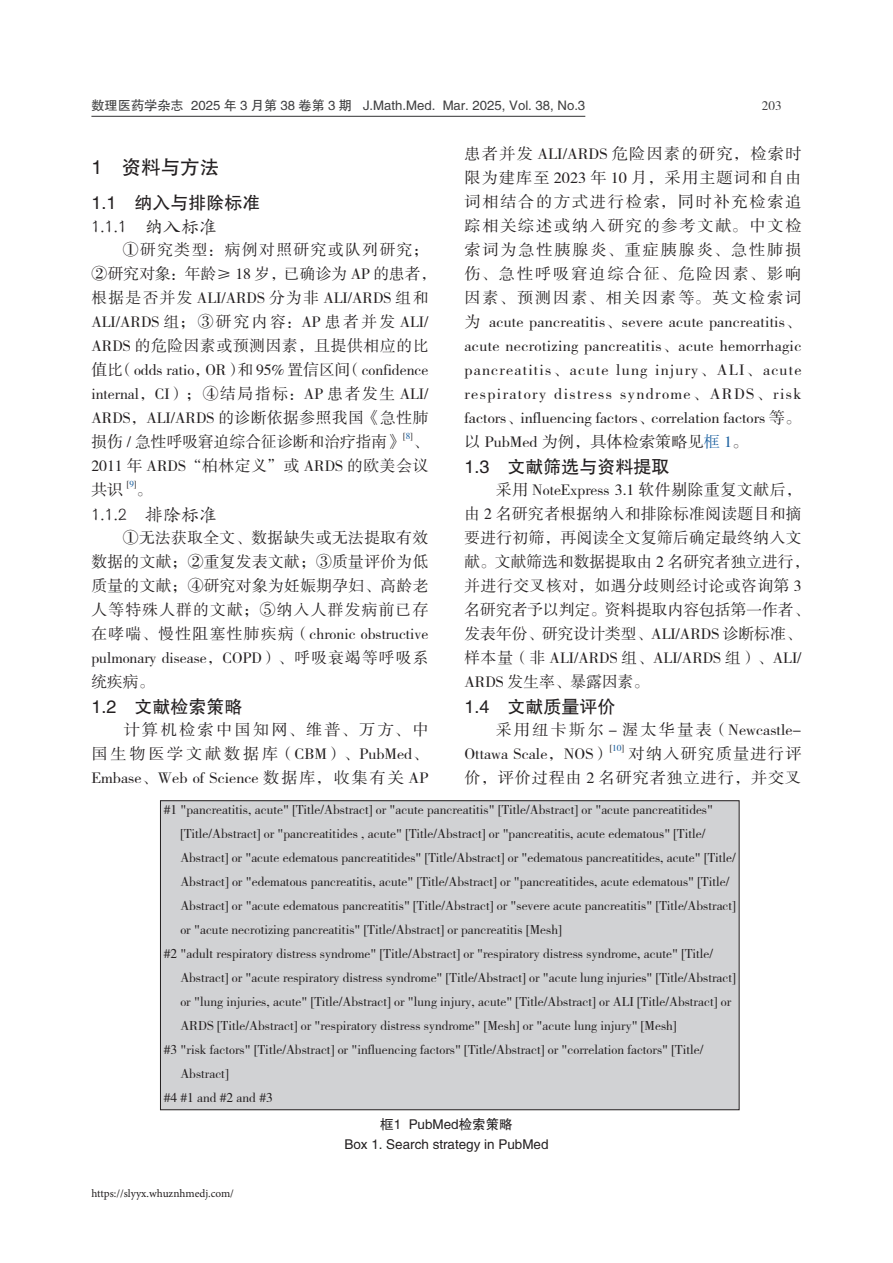
<style>
.page{position:relative;width:893px;height:1263px;background:#fff}
.page>*{position:absolute;margin:0;border:0;box-sizing:border-box;transform-origin:0 0}
._12_正文一级标题{font:19.5px "FZHTK GBK1 0";color:#231f20}
._13_正文二级标题{font:18px "FZHTK GBK1 0";color:#231f20}
._13_1_三级标题{font:18px "FZKTK GBK1 0";color:#231f20}
._11_正文{font:15.75px/24px "FZSSK GBK1 0";color:#231f20;text-align:justify}
._11_正文-2{font:15.75px/24px "FZSSK GBK1 0";letter-spacing:.05em;color:#231f20;text-align:right}
._15_1_图表内容{font:13.5px/24px "FZSSK GBK1 0";color:#231f20}
._15_图表名{font:13.5px "FZHTK GBK1 0";color:#231f20}
.t1{font:13.2px "FZHTK GBK1 0";color:#3e3e3f}
.t2{font:13.2px "FZSSK GBK1 0";color:#3e3e3f}
.t3{font:11.25px "Minion Pro";color:#231f20}
._11_正文-3{font:9.15px "FZSSK GBK1 0";color:#231f20}
.s1{color:#175d9e}
</style>
<div class="page">
<hr style="left:91px;top:116px;width:494px;height:1px;background:#3e3e3f">
<div style="left:160px;top:801px;width:579px;height:309px;background:#d1d2d4"></div>
<p class="t1" style="left:91px;top:98px;width:495px">数理医药学杂志 2025 年 3 月第 38 卷第 3 期 J.Math.Med. Mar. 2025, Vol. 38, No.3</p>
<p class="t2" style="left:762px;top:98px;width:21px">203</p>
<p class="_11_正文" style="left:464px;top:142px;width:339px">患者并发 ALI/ARDS 危险因素的研究，检索时限为建库至 2023 年 10 月，采用主题词和自由词相结合的方式进行检索，同时补充检索追踪相关综述或纳入研究的参考文献。中文检索词为急性胰腺炎、重症胰腺炎、急性肺损伤、急性呼吸窘迫综合征、危险因素、影响因素、预测因素、相关因素等。英文检索词为 acute pancreatitis、severe acute pancreatitis、acute necrotizing pancreatitis、acute hemorrhagic pancreatitis、acute lung injury、ALI、acute respiratory distress syndrome、ARDS、risk factors、influencing factors、correlation factors 等。以 PubMed 为例，具体检索策略见<span class="s1">框 1</span>。</p>
<p class="_13_正文二级标题" style="left:464px;top:457px;width:206px">1.3 文献筛选与资料提取</p>
<p class="_11_正文" style="left:464px;top:478px;width:346px;text-align:left;text-indent:32px">采用 NoteExpress 3.1 软件剔除重复文献后，由 2 名研究者根据纳入和排除标准阅读题目和摘要进行初筛，再阅读全文复筛后确定最终纳入文献。文献筛选和数据提取由 2 名研究者独立进行，并进行交叉核对，如遇分歧则经讨论或咨询第 3名研究者予以判定。资料提取内容包括第一作者、发表年份、研究设计类型、ALI/ARDS 诊断标准、样本量（非 ALI/ARDS 组、ALI/ARDS 组）、ALI/<br>ARDS 发生率、暴露因素。</p>
<p class="_13_正文二级标题" style="left:464px;top:697px;width:152px">1.4 文献质量评价</p>
<p class="_11_正文" style="left:464px;top:718px;width:338px;text-indent:32px">采用纽卡斯尔 - 渥太华量表（Newcastle-<br>Ottawa Scale，NOS）</p>
<p class="_12_正文一级标题" style="left:91px;top:157px;width:129px">1 资料与方法</p>
<p class="_13_正文二级标题" style="left:91px;top:193px;width:170px">1.1 纳入与排除标准</p>
<p class="_13_1_三级标题" style="left:91px;top:217px;width:127px">1.1.1 纳入标准</p>
<p class="_11_正文" style="left:91px;top:238px;width:346px;text-align:left;text-indent:32px">①研究类型：病例对照研究或队列研究；<br>②研究对象：年龄≥ 18 岁，已确诊为 AP 的患者，根据是否并发 ALI/ARDS 分为非 ALI/ARDS 组和<br>ALI/ARDS 组； ③ 研究内容：AP 患者并发 ALI/<br>ARDS 的危险因素或预测因素，且提供相应的比值比（odds ratio，OR）和 95% 置信区间（confidence internal，CI）；④结局指标：AP 患者发生 ALI/<br>ARDS，ALI/ARDS 的诊断依据参照我国《急性肺损伤 / 急性呼吸窘迫综合征诊断和治疗指南》</p>
<p class="_11_正文-3" style="left:403px;top:431px;width:11px">[<span class="s1">8</span>]</p>
<p class="_11_正文" style="left:91px;top:430px;width:339px;text-indent:321px">、2011 年 ARDS“柏林定义”或 ARDS 的欧美会议共识</p>
<p class="_11_正文-3" style="left:127px;top:479px;width:11px">[<span class="s1">9</span>]</p>
<p class="_11_正文" style="left:136px;top:478px;width:17px">。</p>
<p class="_13_1_三级标题" style="left:91px;top:505px;width:127px">1.1.2 排除标准</p>
<p class="_11_正文" style="left:91px;top:526px;width:339px;text-indent:32px">①无法获取全文、数据缺失或无法提取有效数据的文献；②重复发表文献；③质量评价为低质量的文献；④研究对象为妊娠期孕妇、高龄老人等特殊人群的文献；⑤纳入人群发病前已存在哮喘、慢性阻塞性肺疾病（chronic obstructive pulmonary disease，COPD）、呼吸衰竭等呼吸系统疾病。</p>
<p class="_13_正文二级标题" style="left:91px;top:697px;width:152px">1.2 文献检索策略</p>
<p class="_11_正文" style="left:91px;top:718px;width:339px;text-indent:32px">计算机检索中国知网、维普、万方、中国生物医学文献数据库（CBM）、PubMed、Embase、Web of Science 数据库，收集有关 AP</p>
<p class="_11_正文-3" style="left:610px;top:743px;width:16px">[<span class="s1">10</span>]</p>
<p class="_11_正文-2" style="left:464px;top:742px;width:339px">对纳入研究质量进行评<br>价，评价过程由 2 名研究者独立进行，并交叉</p>
<p class="_15_1_图表内容" style="left:180px;top:798px;width:557px;text-indent:-16px">#1 "pancreatitis, acute" [Title/Abstract] or "acute pancreatitis" [Title/Abstract] or "acute pancreatitides" [Title/Abstract] or "pancreatitides , acute" [Title/Abstract] or "pancreatitis, acute edematous" [Title/ Abstract] or "acute edematous pancreatitides" [Title/Abstract] or "edematous pancreatitides, acute" [Title/ Abstract] or "edematous pancreatitis, acute" [Title/Abstract] or "pancreatitides, acute edematous" [Title/ Abstract] or "acute edematous pancreatitis" [Title/Abstract] or "severe acute pancreatitis" [Title/Abstract] or "acute necrotizing pancreatitis" [Title/Abstract] or pancreatitis [Mesh]</p>
<p class="_15_1_图表内容" style="left:180px;top:942px;width:557px;text-indent:-16px">#2 "adult respiratory distress syndrome" [Title/Abstract] or "respiratory distress syndrome, acute" [Title/ Abstract] or "acute respiratory distress syndrome" [Title/Abstract] or "acute lung injuries" [Title/Abstract] or "lung injuries, acute" [Title/Abstract] or "lung injury, acute" [Title/Abstract] or ALI [Title/Abstract] or ARDS [Title/Abstract] or "respiratory distress syndrome" [Mesh] or "acute lung injury" [Mesh]</p>
<p class="_15_1_图表内容" style="left:180px;top:1038px;width:525px;text-indent:-16px">#3 "risk factors" [Title/Abstract] or "influencing factors" [Title/Abstract] or "correlation factors" [Title/<br>Abstract]</p>
<p class="_15_1_图表内容" style="left:164px;top:1086px;width:110px">#4 #1 and #2 and #3</p>
<p class="_15_图表名" style="left:380px;top:1117px;width:134px">框1 PubMed检索策略</p>
<p class="_15_图表名" style="left:344px;top:1137px;width:206px">Box 1. Search strategy in PubMed</p>
<p class="t3" style="left:91px;top:1185px;width:144px">https://slyyx.whuznhmedj.com/</p>
</div>
